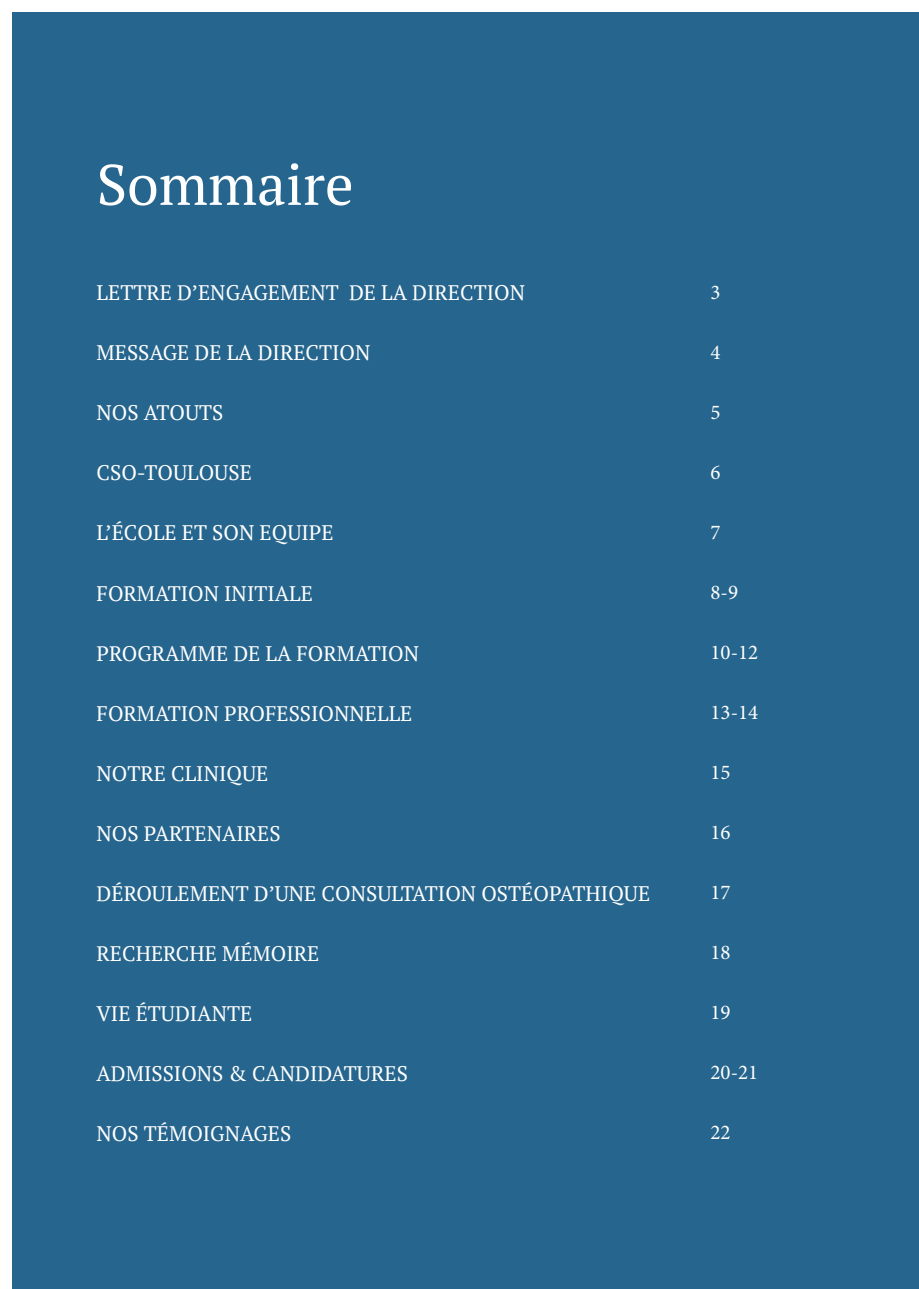
<style>
.page{position:relative;width:919px;height:1289px;background:#fff}
.page>*{position:absolute;margin:0;border:0;box-sizing:border-box;transform-origin:0 0}
.t1{font:57px "PT Serif";color:#fff}
.t2{font:21px "PT Serif";color:#fff}
.t3{font:21px "Minion Pro";color:#fff}
</style>
<div class="page">
<div style="left:13px;top:13px;width:905px;height:1275px;background:#26658d"></div>
<h1 class="t1" style="left:97px;top:148px;width:258px">Sommaire</h1>
<p class="t2" style="left:97px;top:279px;width:430px">LETTRE D’ENGAGEMENT DE LA DIRECTION</p>
<p class="t3" style="left:710px;top:278px;width:12px">3</p>
<p class="t2" style="left:97px;top:339px;width:275px">MESSAGE DE LA DIRECTION</p>
<p class="t3" style="left:710px;top:338px;width:12px">4</p>
<p class="t2" style="left:97px;top:399px;width:128px">NOS ATOUTS</p>
<p class="t3" style="left:710px;top:398px;width:12px">5</p>
<p class="t2" style="left:97px;top:459px;width:157px">CSO-TOULOUSE</p>
<p class="t3" style="left:710px;top:458px;width:12px">6</p>
<p class="t2" style="left:97px;top:519px;width:238px">L’ÉCOLE ET SON EQUIPE</p>
<p class="t3" style="left:710px;top:518px;width:12px">7</p>
<p class="t2" style="left:97px;top:579px;width:218px">FORMATION INITIALE</p>
<p class="t3" style="left:710px;top:578px;width:29px">8-9</p>
<p class="t2" style="left:97px;top:639px;width:324px">PROGRAMME DE LA FORMATION</p>
<p class="t3" style="left:710px;top:638px;width:49px">10-12</p>
<p class="t2" style="left:97px;top:699px;width:317px">FORMATION PROFESSIONNELLE</p>
<p class="t3" style="left:710px;top:698px;width:49px">13-14</p>
<p class="t2" style="left:97px;top:759px;width:173px">NOTRE CLINIQUE</p>
<p class="t3" style="left:710px;top:758px;width:22px">15</p>
<p class="t2" style="left:97px;top:819px;width:186px">NOS PARTENAIRES</p>
<p class="t3" style="left:710px;top:818px;width:22px">16</p>
<p class="t2" style="left:97px;top:879px;width:555px">DÉROULEMENT D’UNE CONSULTATION OSTÉOPATHIQUE</p>
<p class="t2" style="left:97px;top:939px;width:224px">RECHERCHE MÉMOIRE</p>
<p class="t3" style="left:710px;top:878px;width:22px">17</p>
<p class="t3" style="left:710px;top:938px;width:22px">18</p>
<p class="t2" style="left:97px;top:999px;width:157px">VIE ÉTUDIANTE</p>
<p class="t3" style="left:710px;top:998px;width:22px">19</p>
<p class="t2" style="left:97px;top:1059px;width:313px">ADMISSIONS &amp; CANDIDATURES</p>
<p class="t3" style="left:710px;top:1058px;width:49px">20-21</p>
<p class="t2" style="left:97px;top:1119px;width:196px">NOS TÉMOIGNAGES</p>
<p class="t3" style="left:710px;top:1118px;width:22px">22</p>
</div>
